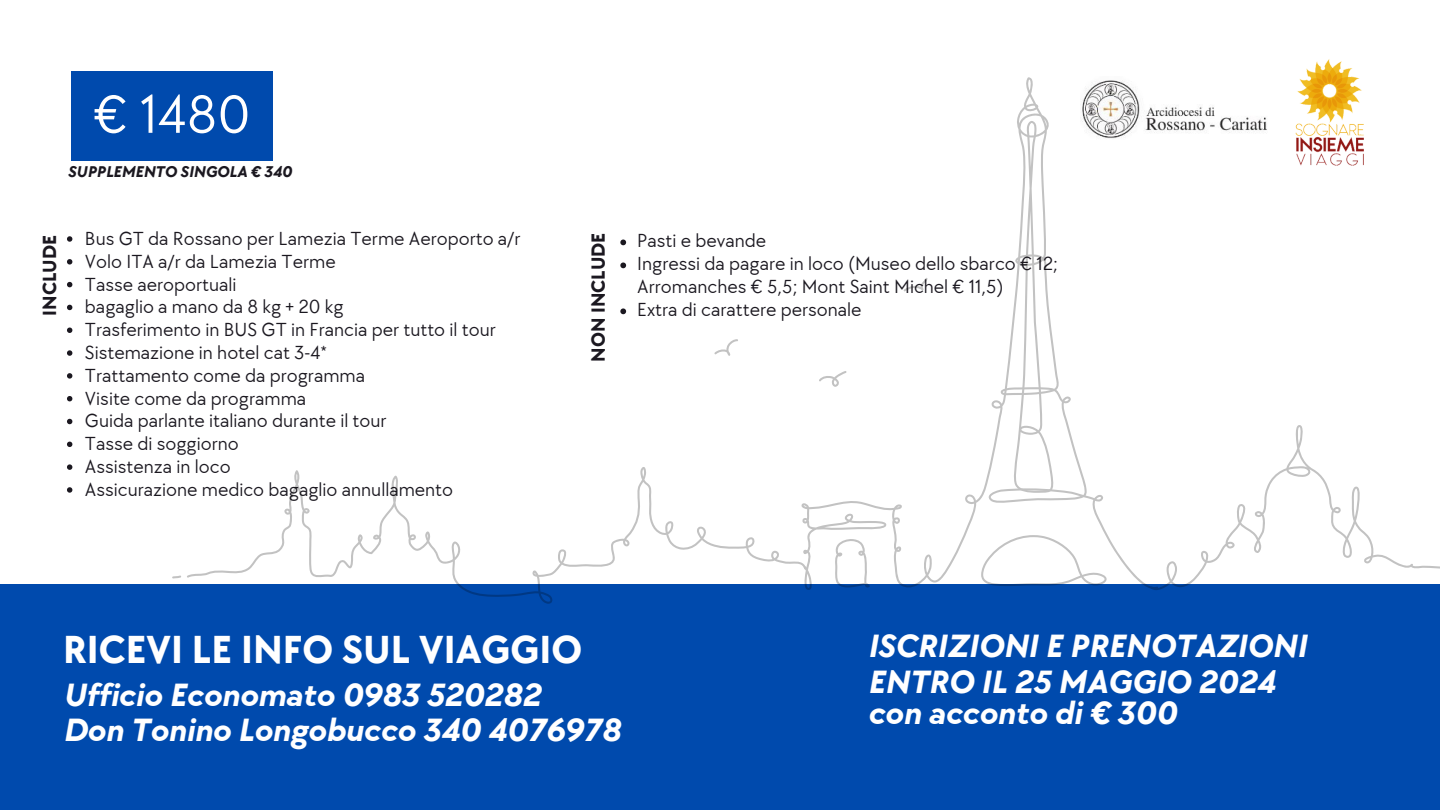
<style>
.page{position:relative;width:1440px;height:810px;background:#fff}
.page>*{position:absolute;margin:0;border:0;box-sizing:border-box;transform-origin:0 0}
.t1{font:55.6px "TT Chocolates";color:#fff}
.t2{font:700 40.4px "TT Chocolates";color:#fff}
.t3{font:italic 700 33.3px/35.4px "TT Chocolates";color:#fff}
.t4{font:700 19.6px "TT Chocolates";color:#1b1820}
.t5{font:19.5px/23px "TT Chocolates";color:#1b1820}
.t6{font:italic 700 16.1px "TT Chocolates";color:#1b1820}
</style>
<div class="page">
<img style="left:1295px;top:59px;width:69px;height:107px">
<img style="left:1158px;top:107px;width:109px;height:26px">
<div style="left:0;top:584px;width:1440px;height:226px;background:#004aad"></div>
<svg style="left:67px;top:236px;width:5px;height:6px"></svg>
<svg style="left:67px;top:259px;width:5px;height:6px"></svg>
<svg style="left:67px;top:282px;width:5px;height:5px"></svg>
<svg style="left:67px;top:305px;width:5px;height:5px"></svg>
<svg style="left:67px;top:328px;width:5px;height:5px"></svg>
<svg style="left:67px;top:350px;width:5px;height:6px"></svg>
<svg style="left:67px;top:373px;width:5px;height:6px"></svg>
<svg style="left:67px;top:396px;width:5px;height:5px"></svg>
<svg style="left:67px;top:419px;width:5px;height:5px"></svg>
<svg style="left:67px;top:442px;width:5px;height:5px"></svg>
<svg style="left:67px;top:464px;width:5px;height:6px"></svg>
<svg style="left:67px;top:487px;width:5px;height:6px"></svg>
<svg style="left:620px;top:240px;width:6px;height:5px"></svg>
<svg style="left:620px;top:263px;width:6px;height:5px"></svg>
<svg style="left:620px;top:308px;width:6px;height:6px"></svg>
<div style="left:71px;top:72px;width:202px;height:89px;background:#004aad"></div>
<svg style="left:806px;top:77px;width:352px;height:513px"></svg>
<svg style="left:1013px;top:121px;width:41px;height:372px"></svg>
<svg style="left:981px;top:535px;width:126px;height:51px"></svg>
<svg style="left:1151px;top:425px;width:289px;height:165px"></svg>
<svg style="left:835px;top:539px;width:35px;height:49px"></svg>
<svg style="left:187px;top:467px;width:619px;height:137px"></svg>
<svg style="left:172px;top:575px;width:9px;height:4px"></svg>
<svg style="left:819px;top:371px;width:28px;height:16px"></svg>
<svg style="left:714px;top:339px;width:24px;height:17px"></svg>
<svg style="left:904px;top:278px;width:24px;height:13px"></svg>
<p class="t1" style="left:93px;top:83px;width:159px">€ 1480</p>
<p class="t6" style="left:68px;top:163px;width:226px">SUPPLEMENTO SINGOLA € 340</p>
<p class="t5" style="left:85px;top:228px;width:437px">Bus GT da Rossano per Lamezia Terme Aeroporto a/r</p>
<p class="t5" style="left:85px;top:250px;width:252px">Volo ITA a/r da Lamezia Terme</p>
<p class="t5" style="left:85px;top:273px;width:153px">Tasse aeroportuali</p>
<h1 class="t5" style="left:85px;top:296px;width:260px">bagaglio a mano da 8 kg + 20 kg</h1>
<h5 class="t5" style="left:85px;top:319px;width:412px">Trasferimento in BUS GT in Francia per tutto il tour</h5>
<p class="t5" style="left:85px;top:342px;width:244px">Sistemazione in hotel cat 3-4*</p>
<p class="t5" style="left:85px;top:365px;width:282px">Trattamento come da programma</p>
<p class="t5" style="left:85px;top:387px;width:223px">Visite come da programma</p>
<p class="t5" style="left:85px;top:410px;width:303px">Guida parlante italiano durante il tour</p>
<p class="t5" style="left:85px;top:433px;width:155px">Tasse di soggiorno</p>
<p class="t5" style="left:85px;top:456px;width:147px">Assistenza in loco</p>
<p class="t5" style="left:85px;top:479px;width:370px">Assicurazione medico bagaglio annullamento</p>
<p class="t4" style="left:38px;top:316px;width:82px;rotate:-90deg">INCLUDE</p>
<h5 class="t4" style="left:587px;top:362px;width:130px;rotate:-90deg">NON INCLUDE</h5>
<p class="t5" style="left:637px;top:230px;width:131px">Pasti e bevande</p>
<p class="t5" style="left:637px;top:253px;width:422px">Ingressi da pagare in loco (Museo dello sbarco € 12;<br>Arromanches € 5,5; Mont Saint Michel € 11,5)</p>
<p class="t5" style="left:637px;top:299px;width:226px">Extra di carattere personale</p>
<h2 class="t2" style="left:63px;top:627px;width:521px">RICEVI LE INFO SUL VIAGGIO</h2>
<h3 class="t3" style="left:63px;top:678px;width:559px">Ufficio Economato 0983 520282<br>Don Tonino Longobucco 340 4076978</h3>
<p class="t3" style="left:868px;top:630px;width:440px">ISCRIZIONI E PRENOTAZIONI<br>ENTRO IL 25 MAGGIO 2024</p>
<h4 class="t3" style="left:868px;top:697px;width:310px">con acconto di € 300</h4>
</div>
